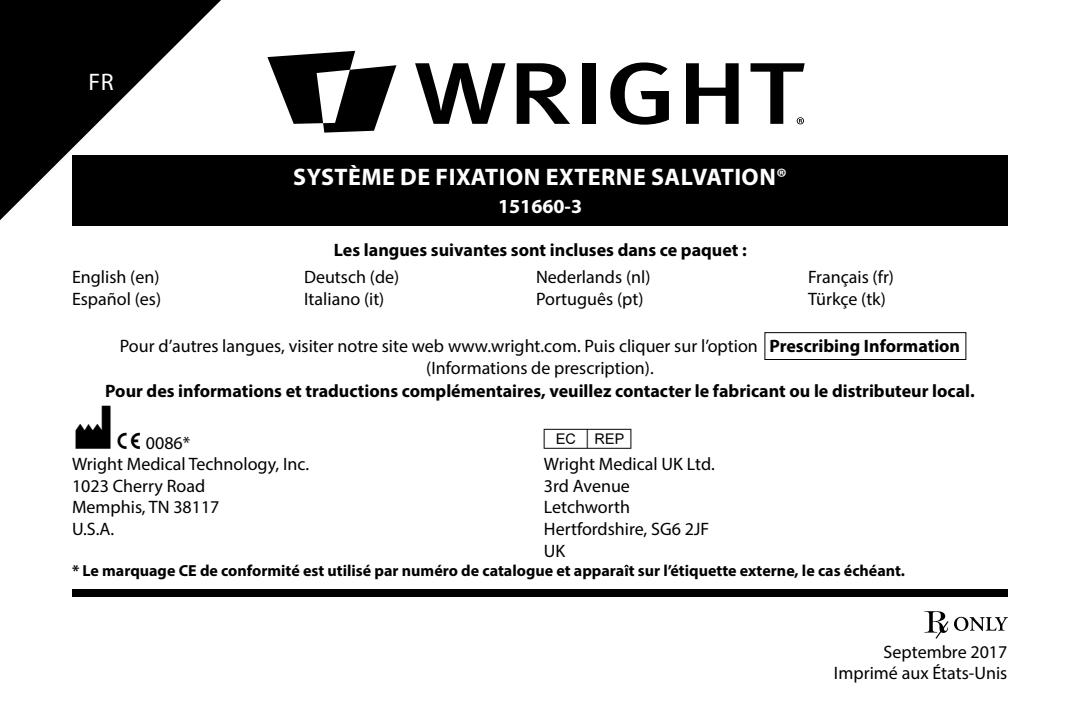
<style>
.page{position:relative;width:1080px;height:720px;background:#fff}
.page>*{position:absolute;margin:0;border:0;box-sizing:border-box;transform-origin:0 0}
.t1{font:48px "mdd en 980";color:#000}
.t2{font:700 24px "Myriad Pro";letter-spacing:.02em;color:#fff}
.t3{font:24px "Myriad Pro";color:#fff}
.t4{font:700 20px "Myriad Pro";color:#fff}
.t5{font:18px/21.6px "Myriad Pro";color:#000;text-align:right}
.t6{font:700 18px "Myriad Pro";color:#000}
.t7{font:700 16px "Myriad Pro";color:#000}
.s1{font-weight:700}
.s2{font-family:"mdd en 980"}
</style>
<div class="page">
<div style="left:72px;top:155px;width:936px;height:70px;background:#000"></div>
<svg style="left:924px;top:611px;width:84px;height:28px"></svg>
<div style="left:764px;top:332px;width:202px;height:28px;border:1px solid #000"></div>
<div style="left:72px;top:590px;width:936px;height:7px;background:#000"></div>
<svg style="left:415px;top:63px;width:91px;height:61px"></svg>
<svg style="left:517px;top:63px;width:53px;height:61px"></svg>
<div style="left:583px;top:63px;width:13px;height:61px;background:#000"></div>
<svg style="left:610px;top:62px;width:59px;height:63px"></svg>
<svg style="left:686px;top:63px;width:53px;height:61px"></svg>
<svg style="left:267px;top:51px;width:129px;height:82px"></svg>
<svg style="left:751px;top:63px;width:54px;height:61px"></svg>
<svg style="left:0;top:0;width:221px;height:220px;fill:#000"></svg>
<h2 class="t3" style="left:88px;top:67px;width:27px">FR</h2>
<h2 class="t2" style="left:293px;top:161px;width:495px">SYSTÈME DE FIXATION EXTERNE SALVATION®</h2>
<p class="t4" style="left:498px;top:193px;width:86px">151660-3</p>
<p class="t6" style="left:334px;top:238px;width:414px">Les langues suivantes sont incluses dans ce paquet :</p>
<p class="t5" style="left:72px;top:266px;width:89px">English (en)</p>
<p class="t5" style="left:304px;top:266px;width:97px">Deutsch (de)</p>
<p class="t5" style="left:536px;top:266px;width:116px">Nederlands (nl)</p>
<p class="t5" style="left:808px;top:266px;width:88px">Français (fr)</p>
<p class="t5" style="left:72px;top:288px;width:91px">Español (es)</p>
<p class="t5" style="left:304px;top:288px;width:82px">Italiano (it)</p>
<p class="t5" style="left:536px;top:288px;width:109px">Português (pt)</p>
<p class="t5" style="left:808px;top:288px;width:79px">Türkçe (tk)</p>
<p class="t5" style="left:120px;top:335px;width:842px;text-align:center">Pour d’autres langues, visiter notre site web www.wright.com. Puis cliquer sur l’option <span class="s1">Prescribing Information </span>(Informations de prescription).</p>
<p class="t6" style="left:105px;top:380px;width:871px">Pour des informations et traductions complémentaires, veuillez contacter le fabricant ou le distributeur local.</p>
<h1 class="t1" style="left:72px;top:404px;width:41px">M</h1>
<p class="t5" style="left:72px;top:453px;width:239px">Wright Medical Technology, Inc.</p>
<p class="t5" style="left:117px;top:431px;width:75px"><span class="s2">C</span> 0086*</p>
<h1 class="t1" style="left:540px;top:404px;width:99px">P</h1>
<p class="t5" style="left:544px;top:453px;width:172px">Wright Medical UK Ltd.</p>
<p class="t5" style="left:72px;top:475px;width:135px">1023 Cherry Road</p>
<p class="t5" style="left:544px;top:475px;width:87px">3rd Avenue</p>
<p class="t5" style="left:72px;top:496px;width:149px">Memphis, TN 38117</p>
<p class="t5" style="left:544px;top:496px;width:88px">Letchworth</p>
<p class="t5" style="left:72px;top:518px;width:44px">U.S.A.</p>
<p class="t5" style="left:544px;top:518px;width:167px;text-align:left">Hertfordshire, SG6 2JF<br>UK</p>
<p class="t7" style="left:72px;top:560px;width:835px">* Le marquage CE de conformité est utilisé par numéro de catalogue et apparaît sur l’étiquette externe, le cas échéant.</p>
<p class="t5" style="left:834px;top:641px;width:175px">Septembre 2017<br>Imprimé aux États-Unis</p>
</div>
